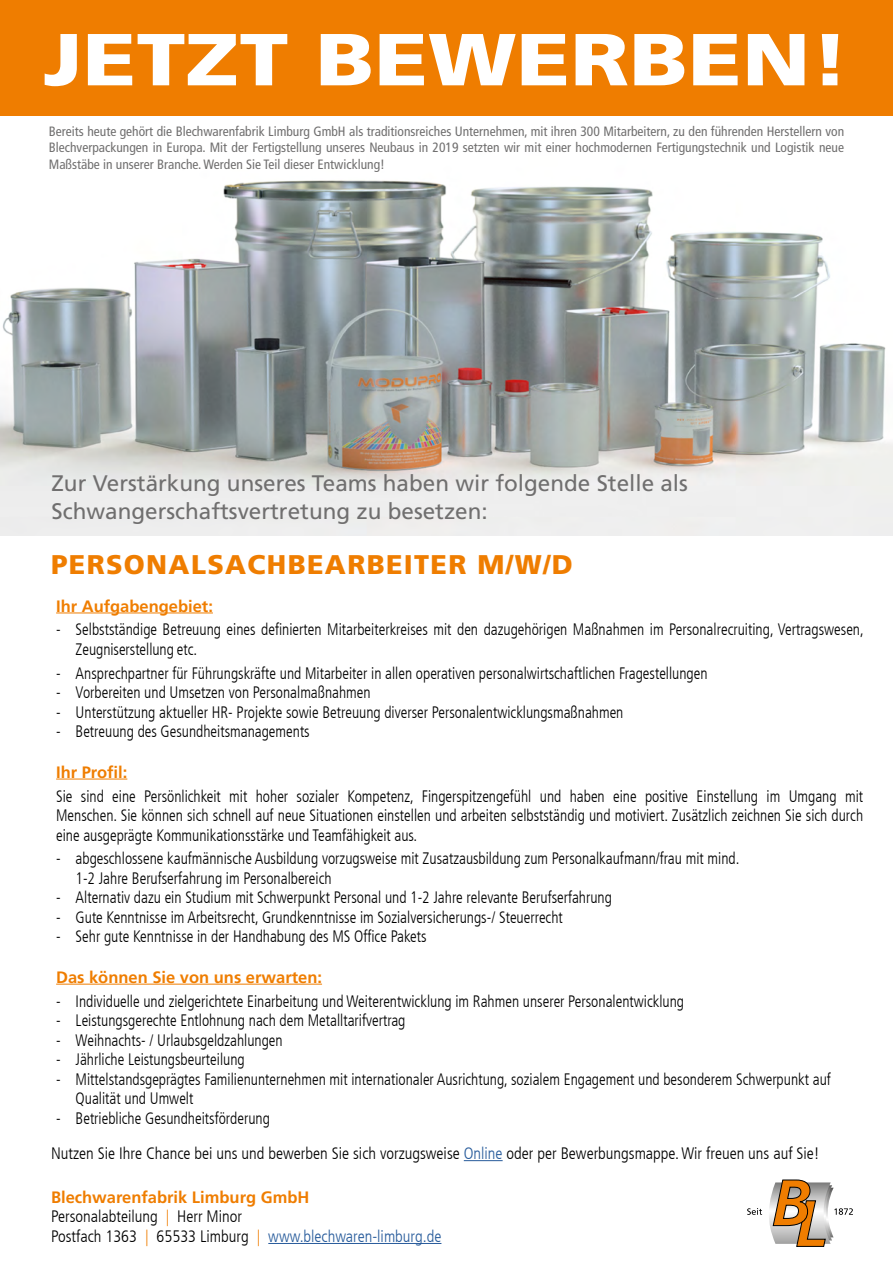
<style>
.page{position:relative;width:893px;height:1263px;background:#fff}
.page>*{position:absolute;margin:0;border:0;box-sizing:border-box;transform-origin:0 0}
.t1{font:900 73.5px "Frutiger LT Com";color:#fff;scale:1.2 1}
.t2{font:900 27px "Frutiger LT Com";letter-spacing:.05em;color:#ef7d00}
.t3{font:22.5px/28.2px "Frutiger LT Com";color:#706f6f}
.t4{font:300 condensed 16.5px/19.5px "Frutiger LT Com";color:#000;scale:.94 1}
.t5{font:300 condensed 16.5px/19.8px "Frutiger LT Com";color:#000}
.t6{font:700 16.5px "Frutiger LT Com";color:#ef7d00}
.t7{font:condensed 13.5px/16.5px "Frutiger LT Com";color:#706f6f;text-align:justify}
.s1{color:#275b9b}
.s2{font-weight:700;font-stretch:normal;color:#ef7d00}
.s3{color:#ef7d00}
</style>
<div class="page">
<div style="left:0;top:0;width:893px;height:116px;background:#ef7d00"></div>
<hr style="left:268px;top:1243px;width:173px;height:1px;background:#275b9b">
<svg style="left:747px;top:1179px;width:106px;height:68px"></svg>
<hr style="left:56px;top:612px;width:157px;height:1px;background:#ef7d00">
<hr style="left:56px;top:779px;width:71px;height:1px;background:#ef7d00">
<hr style="left:56px;top:984px;width:266px;height:1px;background:#ef7d00">
<hr style="left:464px;top:1160px;width:39px;height:1px;background:#275b9b">
<img style="left:0;top:179px;width:893px;height:338px">
<h1 class="t1" style="left:43px;top:15px;width:673px">JETZT BEWERBEN!</h1>
<p class="t7" style="left:49px;top:123px;width:797px">Bereits heute gehört die Blechwarenfabrik Limburg GmbH als traditionsreiches Unternehmen, mit ihren 300 Mitarbeitern, zu den führenden Herstellern von Blechverpackungen in Europa. Mit der Fertigstellung unseres Neubaus in 2019 setzten wir mit einer hochmodernen Fertigungstechnik und Logistik neue Maßstäbe in unserer Branche. Werden Sie Teil dieser Entwicklung!</p>
<h3 class="t3" style="left:51px;top:469px;width:638px">Zur Verstärkung unseres Teams haben wir folgende Stelle als<br>Schwangerschaftsvertretung zu besetzen:</h3>
<h2 class="t2" style="left:51px;top:548px;width:523px">PERSONALSACHBEARBEITER M/W/D</h2>
<p class="t6" style="left:56px;top:596px;width:158px">Ihr Aufgabengebiet:</p>
<p class="t4" style="left:76px;top:620px;width:840px;text-indent:-19px">- Selbstständige Betreuung eines definierten Mitarbeiterkreises mit den dazugehörigen Maßnahmen im Personalrecruiting, Vertragswesen,<br>Zeugniserstellung etc.</p>
<p class="t4" style="left:56px;top:663px;width:695px">- Ansprechpartner für Führungskräfte und Mitarbeiter in allen operativen personalwirtschaftlichen Fragestellungen</p>
<p class="t4" style="left:56px;top:683px;width:336px">- Vorbereiten und Umsetzen von Personalmaßnahmen</p>
<p class="t4" style="left:56px;top:702px;width:605px">- Unterstützung aktueller HR- Projekte sowie Betreuung diverser Personalentwicklungsmaßnahmen</p>
<p class="t4" style="left:56px;top:722px;width:271px">- Betreuung des Gesundheitsmanagements</p>
<p class="t6" style="left:56px;top:762px;width:73px">Ihr Profil:</p>
<p class="t4" style="left:56px;top:786px;width:860px;text-align:justify">Sie sind eine Persönlichkeit mit hoher sozialer Kompetenz, Fingerspitzengefühl und haben eine positive Einstellung im Umgang mit Menschen. Sie können sich schnell auf neue Situationen einstellen und arbeiten selbstständig und motiviert. Zusätzlich zeichnen Sie sich durch eine ausgeprägte Kommunikationsstärke und Teamfähigkeit aus.</p>
<p class="t4" style="left:76px;top:849px;width:708px;text-indent:-20px">- abgeschlossene kaufmännische Ausbildung vorzugsweise mit Zusatzausbildung zum Personalkaufmann/frau mit mind.<br>1-2 Jahre Berufserfahrung im Personalbereich</p>
<p class="t4" style="left:56px;top:888px;width:593px">- Alternativ dazu ein Studium mit Schwerpunkt Personal und 1-2 Jahre relevante Berufserfahrung</p>
<p class="t4" style="left:56px;top:907px;width:541px">- Gute Kenntnisse im Arbeitsrecht, Grundkenntnisse im Sozialversicherungs-/ Steuerrecht</p>
<p class="t4" style="left:56px;top:927px;width:396px">- Sehr gute Kenntnisse in der Handhabung des MS Office Pakets</p>
<p class="t6" style="left:56px;top:967px;width:267px">Das können Sie von uns erwarten:</p>
<p class="t4" style="left:56px;top:991px;width:669px">- Individuelle und zielgerichtete Einarbeitung und Weiterentwicklung im Rahmen unserer Personalentwicklung</p>
<p class="t4" style="left:56px;top:1011px;width:373px">- Leistungsgerechte Entlohnung nach dem Metalltarifvertrag</p>
<p class="t4" style="left:56px;top:1030px;width:243px">- Weihnachts- / Urlaubsgeldzahlungen</p>
<p class="t4" style="left:56px;top:1050px;width:202px">- Jährliche Leistungsbeurteilung</p>
<p class="t4" style="left:76px;top:1069px;width:805px;text-indent:-20px">- Mittelstandsgeprägtes Familienunternehmen mit internationaler Ausrichtung, sozialem Engagement und besonderem Schwerpunkt auf<br>Qualität und Umwelt</p>
<p class="t4" style="left:51px;top:1100px;width:819px;line-height:35.7px;text-indent:5px">- Betriebliche Gesundheitsförderung<br>Nutzen Sie Ihre Chance bei uns und bewerben Sie sich vorzugsweise <span class="s1">Online</span> oder per Bewerbungsmappe.Wir freuen uns auf Sie!</p>
<p class="t5" style="left:51px;top:1187px;width:392px"><span class="s2">Blechwarenfabrik Limburg GmbH<br></span>Personalabteilung <span class="s3">|</span> Herr Minor<br>Postfach 1363 <span class="s3">|</span> 65533 Limburg <span class="s3">|</span> <span class="s1">www.blechwaren-limburg.de</span></p>
</div>
